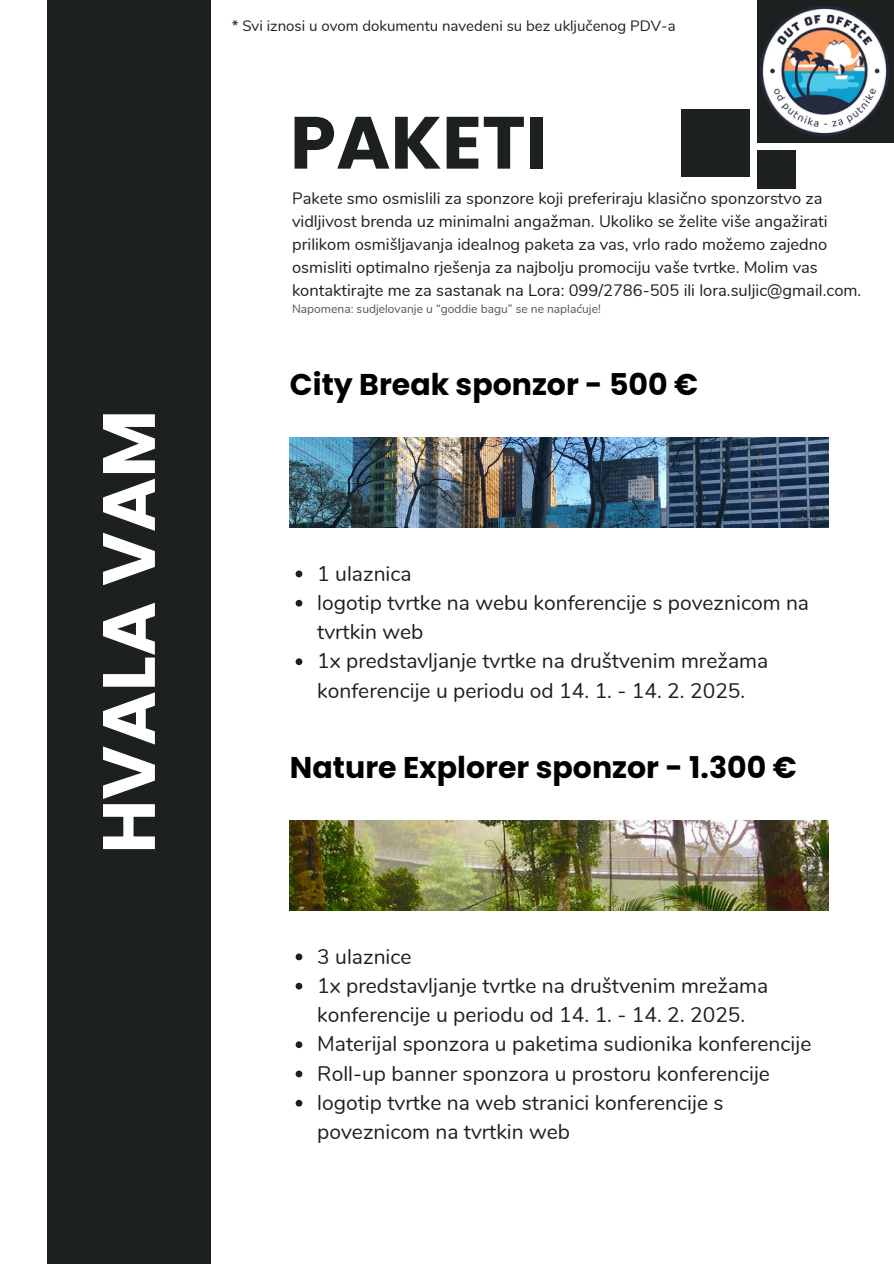
<style>
.page{position:relative;width:894px;height:1264px;background:#fff}
.page>*{position:absolute;margin:0;border:0;box-sizing:border-box;transform-origin:0 0}
.t1{font:700 73.8px "Poppins";color:#fff}
.t2{font:700 73.8px "Poppins";color:#1c2120}
.t3{font:700 30px "Poppins";color:#000}
.t4{font:21px/29.2px "Nunito";color:#1c2120}
.t5{font:16.5px/23px "Nunito";color:#1c2120}
.t6{font:15px "Nunito";color:#1c2120}
.t7{font:12px "Nunito";color:#545454}
</style>
<div class="page">
<div style="left:47px;top:0;width:163px;height:1263px;background:#1c2120"></div>
<img style="left:290px;top:820px;width:537px;height:90px">
<div style="left:681px;top:109px;width:68px;height:68px;background:#1c2120"></div>
<div style="left:757px;top:0;width:136px;height:143px;background:#1c2120"></div>
<div style="left:757px;top:150px;width:38px;height:38px;background:#1c2120"></div>
<img style="left:290px;top:437px;width:537px;height:90px">
<svg style="left:295px;top:953px;width:7px;height:7px"></svg>
<svg style="left:295px;top:982px;width:7px;height:7px"></svg>
<svg style="left:295px;top:1041px;width:7px;height:7px"></svg>
<svg style="left:295px;top:1070px;width:7px;height:7px"></svg>
<svg style="left:295px;top:1099px;width:7px;height:7px"></svg>
<svg style="left:295px;top:570px;width:7px;height:7px"></svg>
<svg style="left:295px;top:600px;width:7px;height:6px"></svg>
<svg style="left:295px;top:658px;width:7px;height:7px"></svg>
<img style="left:760px;top:7px;width:128px;height:128px">
<h1 class="t1" style="left:77px;top:853px;width:445px;rotate:-90deg">HVALA VAM</h1>
<p class="t6" style="left:232px;top:16px;width:445px">* Svi iznosi u ovom dokumentu navedeni su bez uključenog PDV-a</p>
<h2 class="t2" style="left:290px;top:91px;width:259px">PAKETI</h2>
<p class="t5" style="left:292px;top:187px;width:570px">Pakete smo osmislili za sponzore koji preferiraju klasično sponzorstvo za vidljivost brenda uz minimalni angažman. Ukoliko se želite više angažirati prilikom osmišljavanja idealnog paketa za vas, vrlo rado možemo zajedno osmisliti optimalno rješenja za najbolju promociju vaše tvrtke. Molim vas kontaktirajte me za sastanak na Lora: 099/2786-505 ili lora.suljic@gmail.com.</p>
<p class="t7" style="left:292px;top:300px;width:310px">Napomena: sudjelovanje u “goddie bagu” se ne naplaćuje!</p>
<p class="t3" style="left:290px;top:364px;width:409px">City Break sponzor - 500 €</p>
<p class="t4" style="left:317px;top:559px;width:96px">1 ulaznica</p>
<p class="t4" style="left:317px;top:588px;width:493px">logotip tvrtke na webu konferencije s poveznicom na tvrtkin web</p>
<h2 class="t4" style="left:317px;top:647px;width:452px">1x predstavljanje tvrtke na društvenim mrežama konferencije u periodu od 14. 1. - 14. 2. 2025.</h2>
<p class="t3" style="left:290px;top:747px;width:508px">Nature Explorer sponzor - 1.300 €</p>
<p class="t4" style="left:317px;top:942px;width:96px">3 ulaznice</p>
<h1 class="t4" style="left:317px;top:971px;width:452px">1x predstavljanje tvrtke na društvenim mrežama konferencije u periodu od 14. 1. - 14. 2. 2025.</h1>
<p class="t4" style="left:317px;top:1029px;width:495px">Materijal sponzora u paketima sudionika konferencije</p>
<p class="t4" style="left:317px;top:1059px;width:454px">Roll-up banner sponzora u prostoru konferencije</p>
<p class="t4" style="left:317px;top:1088px;width:407px">logotip tvrtke na web stranici konferencije s poveznicom na tvrtkin web</p>
</div>
